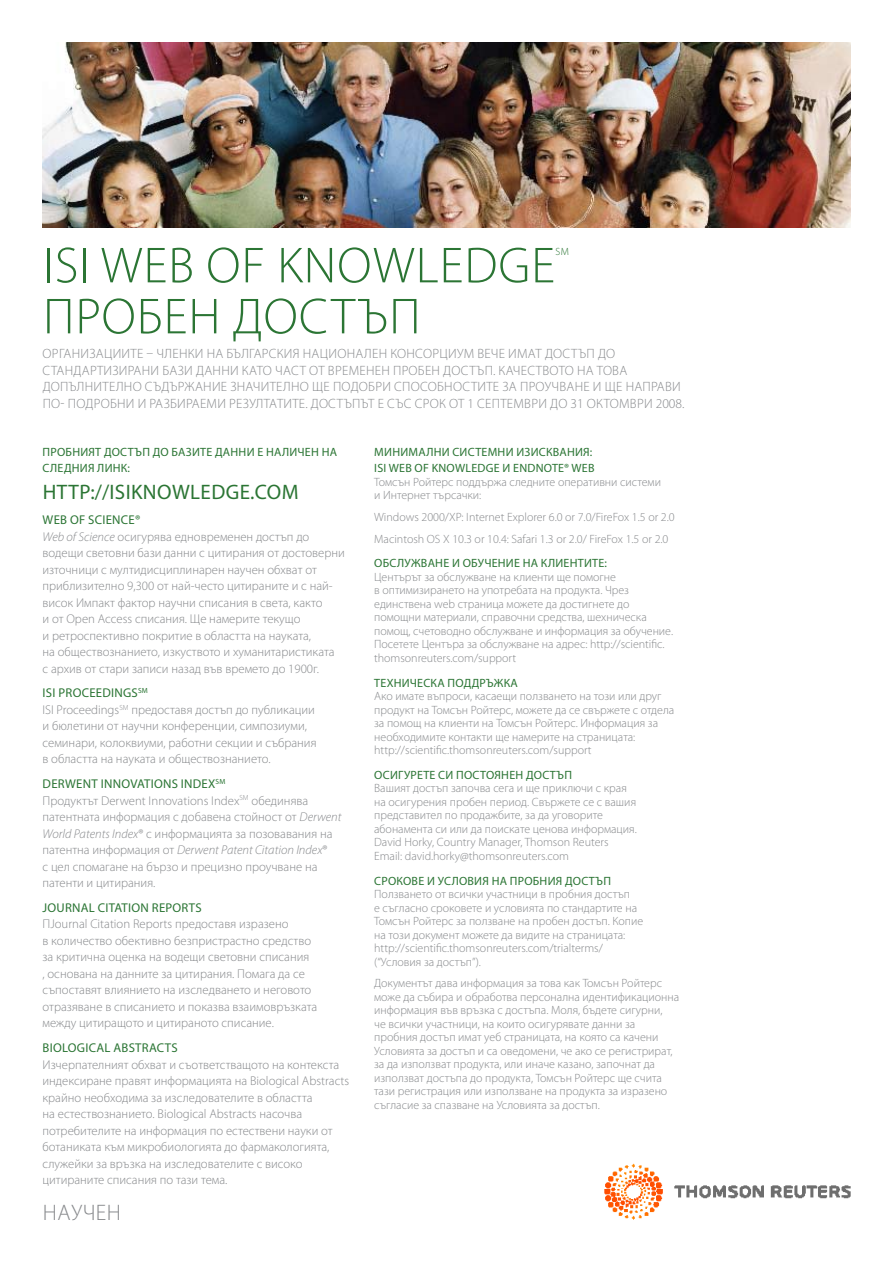
<style>
.page{position:relative;width:893px;height:1263px;background:#fff}
.page>*{position:absolute;margin:0;border:0;box-sizing:border-box;transform-origin:0 0}
.t1{font:300 51px "Myriad Pro";letter-spacing:.02em;color:#2b7534}
.t2{font:300 22.5px "Myriad Pro";color:#86888b}
.t3{font:21px "Myriad Pro";letter-spacing:.02em;color:#2b7534}
.t4{font:300 13.5px/16.5px "Myriad Pro";letter-spacing:.02em;color:#86888b}
.t5{font:300 12.75px/16.5px "Myriad Pro";color:#86888b}
.t6{font:12.75px "Myriad Pro";letter-spacing:.02em;color:#2b7534}
.t7{font:300 12px/13.5px "Myriad Pro";color:#86888b}
.t8{font:12px/16.5px "Myriad Pro";letter-spacing:.02em;color:#2b7534}
.t9{font:300 10.5px "Myriad Pro";color:#2b7534}
.s1{font-weight:400;color:#2b7534}
.s2{font-style:italic}
</style>
<div class="page">
<img style="left:604px;top:1163px;width:247px;height:57px">
<img style="left:43px;top:43px;width:807px;height:185px">
<h1 class="t1" style="left:43px;top:235px;width:513px">ISI Web Of Knowledge</h1>
<p class="t9" style="left:556px;top:246px;width:15px">SM</p>
<h1 class="t1" style="left:43px;top:286px;width:371px">Пробен Достъп</h1>
<p class="t4" style="left:43px;top:345px;width:643px">Организациите – членки на Българския национален консорциум вече имат достъп до стандартизирани бази данни като част от временен п робен достъп. Качеството на това допълнително съдържание значително ще подобри способноститe за п роучване и ще нап рави п о- п одробни и разбираеми резултатите. Достъпът е със срок от 1 Септември до 31 Октомври 2008.</p>
<p class="t8" style="left:374px;top:443px;width:222px">МИНИМАЛНИ СИСТЕМНИ ИЗИСКВАНИЯ:<br>ISI WEB OF KNOWLEDGE И ENDNOTE® WEB</p>
<p class="t7" style="left:374px;top:475px;width:288px">Томсън Ройтерс поддържа следните оперативни системи и И нтернет търсачки:</p>
<p class="t7" style="left:374px;top:506px;width:302px;line-height:21.8px">Windows 2000/XP: Internet Explorer 6.0 or 7.0/FireFox 1.5 or 2.0<br>Macintosh OS X 10.3 or 10.4: Safari 1.3 or 2.0/ FireFox 1.5 or 2.0</p>
<p class="t8" style="left:374px;top:555px;width:234px">ОБСЛУЖВАНЕ И ОБУЧЕНИЕ НА КЛИЕНТИТЕ:</p>
<p class="t7" style="left:374px;top:570px;width:300px">Центърът за обслужване на клиенти ще помогне<br>в оптимизирането на употребата на продукта. Ч рез единствена web страница можете да достигнете до помощни материали, справочни средства, шехническа помощ, счетоводно обслужване и информация за обучение.<br>Посетете Центъра за обслужване на адрес: http://scientific. thomsonreuters.com/support</p>
<p class="t8" style="left:374px;top:674px;width:145px">ТЕХНИЧЕСКА ПОДДРЪЖКА</p>
<p class="t7" style="left:374px;top:689px;width:302px">Ако имате въпроси, касаещи ползването на този или друг продукт на Томсън Ройтерс, можете да се свържете с отдела за помощ на клиенти на Томсън Ройтерс. И нформация за необходимите контакти ще намерите на страницата: http://scientific.thomsonreuters.com/support</p>
<p class="t8" style="left:374px;top:766px;width:199px">ОСИГУРЕТЕ СИ ПОСТОЯНЕН ДОСТЪП</p>
<p class="t7" style="left:374px;top:781px;width:264px">Вашият достъп започва сега и ще приключи с края на осигурения пробен период. Свържете се с вашия представител по продажбите, за да уговорите абонамента си или да поискате ценова информация.<br>David Horky, Country Manager, Thomson Reuters Email: david.horky@thomsonreuters.com</p>
<p class="t8" style="left:374px;top:872px;width:101px">СРОКОВЕ И УСЛОВИЯ</p>
<p class="t8" style="left:492px;top:872px;width:50px">НА ПРОБНИЯ</p>
<p class="t8" style="left:565px;top:872px;width:25px">ДОСТЪП</p>
<p class="t7" style="left:374px;top:887px;width:271px">Ползването от всички участници в пробния достъп<br>е съгласно сроковете и условията по стандартите на Томсън Ройтерс за ползване на пробен достъп. Копие на този документ можете да видите на страницата: http://scientific.thomsonreuters.com/trialterms/ (“Условия за достъп”).</p>
<p class="t7" style="left:374px;top:976px;width:306px">Документът дава информация за това как Томсън Ройтерс може да събира и обработва персонална идентификационна информация във връзка с достъпа. Моля, бъдете сигурни,<br>че всички участници, на които осигурявате данни за пробния достъп имат уеб страницата, на която са качени Условията за достъп и са оведомени, че ако се регистрират, за да използват продукта, или иначе казано, започнат да използват достъпа до продукта, Томсън Ройтерс ще счита тази регистрация или използване на продукта за изразено съгласие за спазване на Условията за достъп.</p>
<p class="t8" style="left:43px;top:443px;width:296px">ПРОБНИЯТ ДОСТЪП ДО БАЗИТЕ ДАННИ Е НАЛИЧЕН НА<br>СЛЕДНИЯ ЛИНК:</p>
<h3 class="t3" style="left:43px;top:479px;width:257px">HTTP://ISIKNOWLEDGE.COM</h3>
<p class="t6" style="left:43px;top:512px;width:72px">WEB OF SCIENCE</p>
<p class="t5" style="left:43px;top:511px;width:304px;text-indent:92px"><span class="s1">®<br></span><span class="s2">Web of Science</span> осигурява едновременен достъп до водещи световни бази данни с цитирания от достоверни източници с мултидисциплинарен научен обхват от приблизително 9,300 от най-често цитираните и с най&shy;висок Импакт фактор научни списания в света, както<br>и от Open Access списания. Ще намерите текущо<br>и ретроспективно покритие в областта на науката,<br>на обществознанието, изкуството и хуманитаристиката<br>с архив от стари записи назад във времето до 1900г.</p>
<p class="t5" style="left:43px;top:685px;width:276px"><span class="s1">ISI PROCEEDINGS</span><sup>SM<br></sup>ISI Proceedings<sup>SM</sup> предоставя достъп до публикации и бюлетини от научни конференции, симпозиуми, семинари, колоквиуми, работни секции и събрания в областта на науката и обществознанието.</p>
<p class="t5" style="left:43px;top:775px;width:300px"><span class="s1">DERWENT INNOVATIONS INDEX</span><sup>SM<br></sup>Продуктът Derwent Innovations Index<sup>SM</sup> обединява патентната информация с добавена стойност от <span class="s2">Derwent World Patents Index</span>® с информацията за позовавания на патентна информация от <span class="s2">Derwent Patent Citation Index</span>®<br>с цел спомагане на бързо и прецизно проучване на патенти и цитирания.</p>
<p class="t6" style="left:43px;top:900px;width:159px">JOURNAL CITATION REPORTS</p>
<p class="t5" style="left:43px;top:916px;width:276px">ПJournal Citation Reports предоставя изразено<br>в количество обективно безпристрастно средство за критична оценка на водещи световни списания<br>, основана на данните за цитирания. Помага да се съпоставят влиянието на изследването и неговото отразяване в списанието и показва взаимовръзката между цитиращото и цитираното списание.</p>
<p class="t6" style="left:43px;top:1040px;width:135px">BI OLOGICAL ABSTRACTS</p>
<p class="t5" style="left:43px;top:1056px;width:308px">И зчерпателният обхват и съответстващото на контекста индексиране правят информацията на Biological Abstracts крайно необходима за изследователите в областта<br>на естествознанието. Biological Abstracts насочва потребителите на информация по естествени науки от ботаниката към микробиологията до фармакологията, служейки за връзка на изследователите с високо цитираните списания по тази тема.</p>
<h2 class="t2" style="left:43px;top:1199px;width:14px">НАУЧЕН</h2>
</div>
